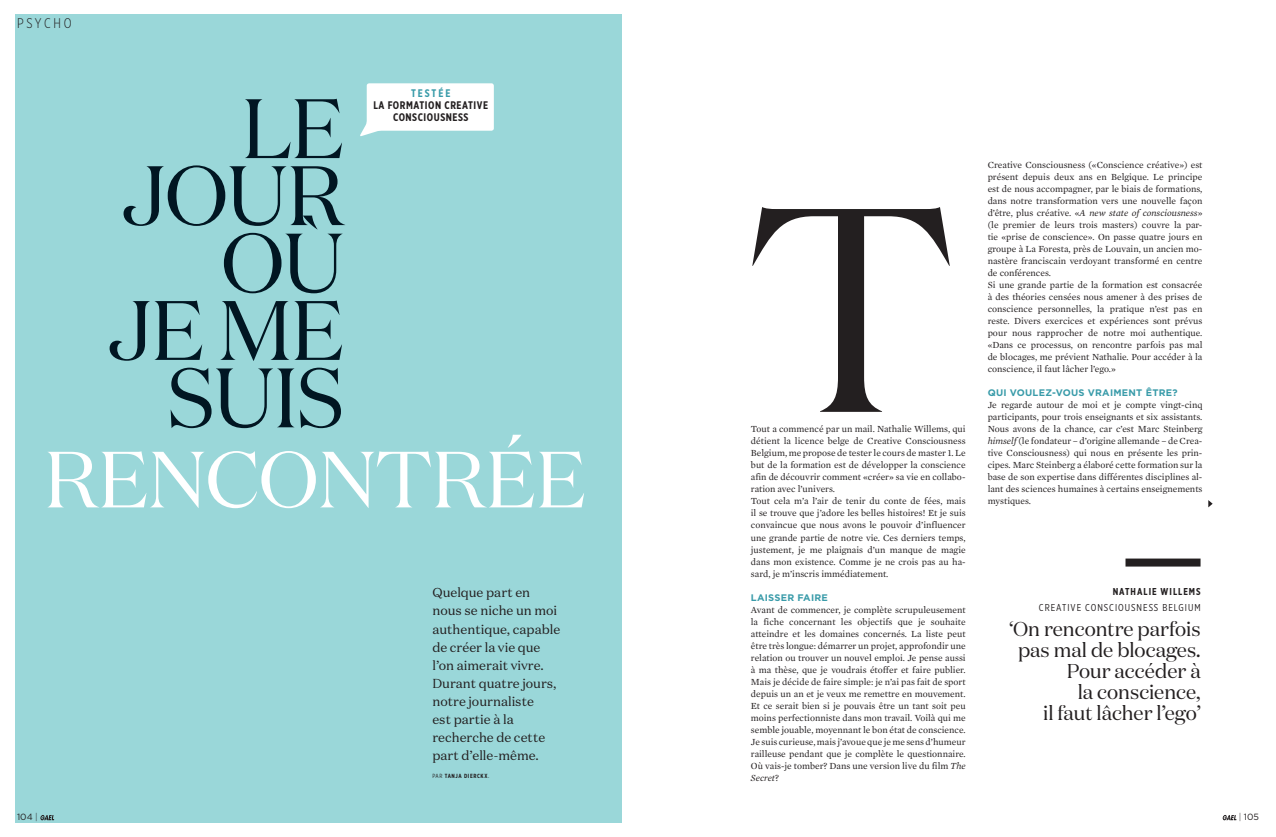
<style>
.page{position:relative;width:1276px;height:837px;background:#fff}
.page>*{position:absolute;margin:0;border:0;box-sizing:border-box;transform-origin:0 0}
.t1{font:289.5px "Domaine Display";color:#231f20}
.t2{font:84px/67.2px "Domaine Display";letter-spacing:-.02em;color:#011622;text-align:right}
.t3{font:79.3px "Domaine Display";letter-spacing:-.01em;color:#fff}
.Naam_bij_citaat{font:20px/21px "Domaine Display";color:#231f20;text-align:right}
.Vignet{font:300 14px "Gotham X Narrow";letter-spacing:.2em;color:#231f20}
.Intro{font:13px/18px "Domaine Text";color:#231f20}
.Vignet-2{font:700 11px/12px "Gotham X Narrow";letter-spacing:.05em;color:#231f20;text-align:center}
.Vignet-3{font:700 11px "Gotham X Narrow";letter-spacing:.18em;color:#399ba9}
.Naam_bij_citaat-2{font:10px "Gotham X Narrow";letter-spacing:.1em;color:#231f20}
.Naam_bij_citaat-3{font:700 10px "Gotham X Narrow";letter-spacing:.1em;color:#231f20}
.Text{font:9.5px/12px "Mercury Text G1";color:#231f20;text-align:justify}
.InterTitle{font:700 9.5px "Gotham";letter-spacing:.025em;color:#399ba9}
.t4{font:9px "Gotham";color:#231f20}
.Credit{font:700 6px "Gotham X Narrow";letter-spacing:.1em;color:#231f20}
.s1{font-weight:400}
.s2{font-style:italic}
.s3{font-weight:300}
</style>
<div class="page">
<div style="left:15px;top:14px;width:607px;height:808px;background:#9ad7d9"></div>
<svg style="left:1208px;top:500px;width:4px;height:7px"></svg>
<svg style="left:360px;top:83px;width:134px;height:53px;background:#f0f9f9"></svg>
<div style="left:1125px;top:558px;width:75px;height:8px;background:#231f20"></div>
<svg style="left:1222px;top:815px;width:14px;height:5px"></svg>
<svg style="left:40px;top:815px;width:14px;height:5px"></svg>
<p class="Vignet" style="left:17px;top:15px;width:56px">PSYCHO</p>
<p class="Vignet-3" style="left:411px;top:86px;width:41px">TESTÉE</p>
<p class="Vignet-2" style="left:373px;top:99px;width:116px">LA FORMATION CREATIVE<br>CONSCIOUSNESS</p>
<p class="t2" style="left:108px;top:94px;width:238px">LE<br>JOUR<br>OÙ<br>JE ME<br>SUIS</p>
<p class="t3" style="left:44px;top:430px;width:544px">RENCONTRÉE</p>
<p class="Intro" style="left:432px;top:583px;width:129px">Quelque part en nous se niche un moi authentique, capable de créer la vie que l’on aimerait vivre.<br>Durant quatre jours, notre journaliste<br>est partie à la recherche de cette part d’elle-même.</p>
<p class="Credit" style="left:432px;top:771px;width:58px"><span class="s1">PAR</span> TANJA DIERCKX<span class="s1">.</span></p>
<p class="t1" style="left:747px;top:131px;width:209px">T</p>
<p class="Text" style="left:751px;top:422px;width:216px">Tout a commencé par un mail. Nathalie Willems, qui détient la licence belge de Creative Consciousness Belgium, me propose de tester le cours de master 1. Le but de la formation est de développer la conscience afin de découvrir comment «créer» sa vie en collabo&shy;ration avec l’univers.</p>
<p class="Text" style="left:751px;top:494px;width:216px">Tout cela m’a l’air de tenir du conte de fées, mais il se trouve que j’adore les belles histoires! Et je suis convaincue que nous avons le pouvoir d’influencer une grande partie de notre vie. Ces derniers temps, justement, je me plaignais d’un manque de magie dans mon existence. Comme je ne crois pas au ha&shy;sard, je m’inscris immédiatement.</p>
<p class="InterTitle" style="left:751px;top:591px;width:78px">LAISSER FAIRE</p>
<p class="Text" style="left:751px;top:602px;width:216px">Avant de commencer, je complète scrupuleusement la fiche concernant les objectifs que je souhaite atteindre et les domaines concernés. La liste peut être très longue: démarrer un projet, approfondir une relation ou trouver un nouvel emploi. Je pense aussi à ma thèse, que je voudrais étoffer et faire publier.<br>Mais je décide de faire simple: je n’ai pas fait de sport depuis un an et je veux me remettre en mouvement.<br>Et ce serait bien si je pouvais être un tant soit peu moins perfectionniste dans mon travail. Voilà qui me semble jouable, moyennant le bon état de conscience.<br>Je suis curieuse, mais j’avoue que je me sens d’humeur railleuse pendant que je complète le questionnaire.<br>Où vais-je tomber? Dans une version live du film <span class="s2">The Secret</span>?</p>
<p class="Text" style="left:987px;top:158px;width:216px">Creative Consciousness («Conscience créative») est présent depuis deux ans en Belgique. Le principe est de nous accompagner, par le biais de formations, dans notre transformation vers une nouvelle façon d’être, plus créative. «<span class="s2">A new state of consciousness</span>» (le premier de leurs trois masters) couvre la par&shy;tie «prise de conscience». On passe quatre jours en groupe à La Foresta, près de Louvain, un ancien mo&shy;nastère franciscain verdoyant transformé en centre de conférences.</p>
<p class="Text" style="left:987px;top:278px;width:216px">Si une grande partie de la formation est consacrée à des théories censées nous amener à des prises de conscience personnelles, la pratique n’est pas en reste. Divers exercices et expériences sont prévus pour nous rapprocher de notre moi authentique. «Dans ce processus, on rencontre parfois pas mal de blocages, me prévient Nathalie. Pour accéder à la conscience, il faut lâcher l’ego.»</p>
<p class="InterTitle" style="left:987px;top:387px;width:191px">QUI VOULEZ-VOUS VRAIMENT ÊTRE?</p>
<p class="Text" style="left:987px;top:398px;width:216px">Je regarde autour de moi et je compte vingt-cinq participants, pour trois enseignants et six assistants.<br>Nous avons de la chance, car c’est Marc Steinberg <span class="s2">himself</span> (le fondateur – d’origine allemande – de Crea&shy;tive Consciousness) qui nous en présente les prin&shy;cipes. Marc Steinberg a élaboré cette formation sur la base de son expertise dans différentes disciplines al&shy;lant des sciences humaines à certains enseignements mystiques.</p>
<p class="Naam_bij_citaat-3" style="left:1112px;top:585px;width:89px">NATHALIE WILLEMS</p>
<p class="Naam_bij_citaat-2" style="left:1039px;top:601px;width:163px">CREATIVE CONSCIOUSNESS BELGIUM</p>
<p class="Naam_bij_citaat" style="left:1009px;top:618px;width:193px">‘On rencontre parfois pas mal de blocages.<br>Pour accéder à<br>la conscience,<br>il faut lâcher l’ego’</p>
<p class="t4" style="left:17px;top:811px;width:22px">104 <span class="s3">|</span></p>
<p class="t4" style="left:1238px;top:811px;width:22px"><span class="s3">|</span> 105</p>
</div>
